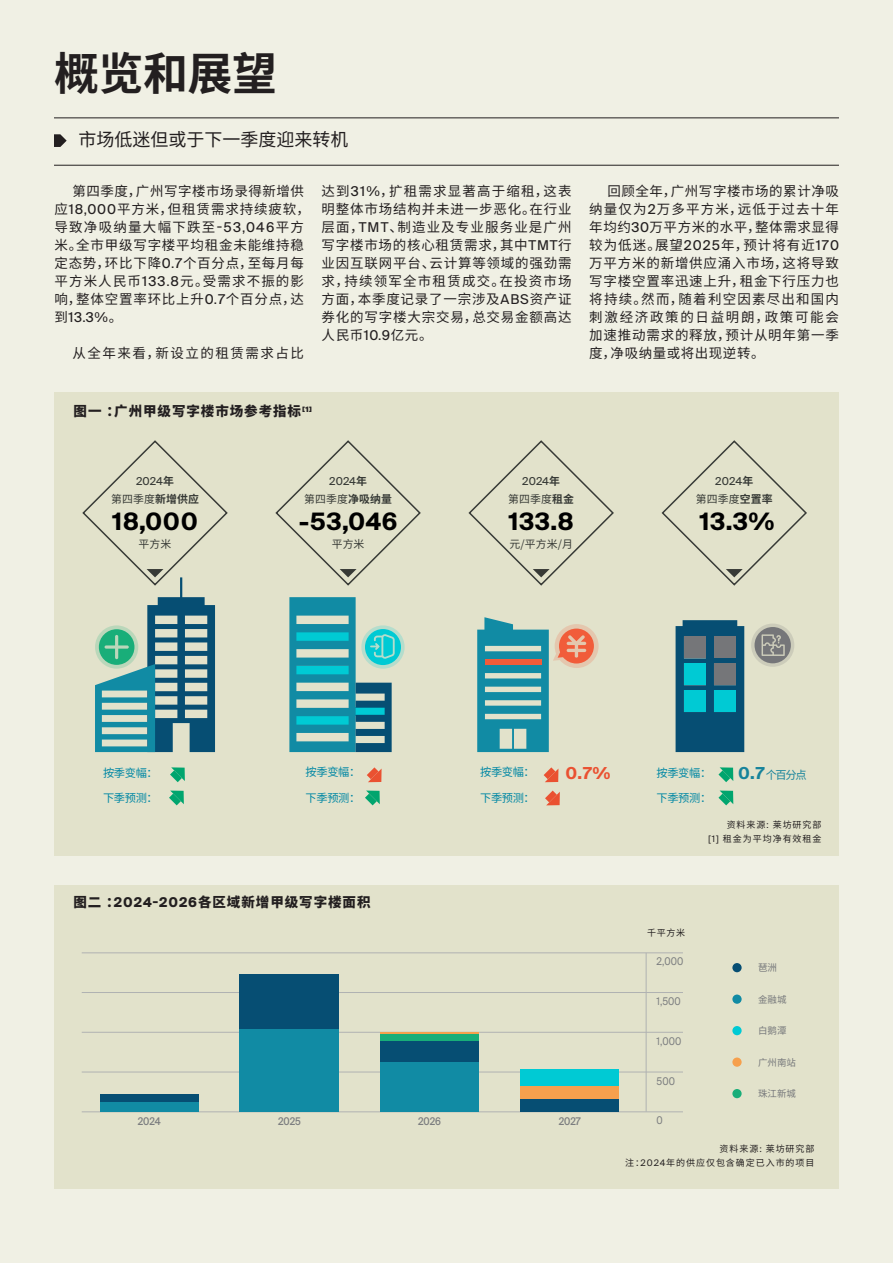
<style>
.page{position:relative;width:893px;height:1263px;background:#fff}
.page>*{position:absolute;margin:0;border:0;box-sizing:border-box;transform-origin:0 0}
.H2_Tiempos_Headline_30pt{font:700 45px "Noto Sans CJ Ksc";letter-spacing:-.01em;color:#231f20}
.ARTICLE_BODY_COPY_1{font:700 24px "Suisse Intl";letter-spacing:.025em;color:#000}
.Tiempos_Text_12pt{font:18px "Noto Sans CJ Ksc";color:#231f20}
.ARTICLE_BODY_COPY_1-2{font:700 16.5px "Suisse Intl";color:#ea5131}
.Tiempos_Text_9pt{font:13.5px/18px "Noto Sans CJ Ksc";letter-spacing:.06em;color:#231f20;text-align:justify}
.PUBLICATION_FURNITURE{font:900 13.5px "Noto Sans CJ Ksc";letter-spacing:.07em;color:#231f20}
.Tiempos_Text_9pt-2{font:13.5px "Noto Sans CJ Ksc";letter-spacing:.11em;color:#231f20}
.ARTICLE_BODY_COPY_1-3{font:11.25px "Noto Sans CJ Ksc";letter-spacing:-.035em;color:#0087a4}
.ARTICLE_BODY_COPY_1-4{font:11.25px "Noto Sans CJ Ksc";color:#16839b}
.PUBLICATION_FURNITURE-2{font:10.8px "Noto Sans CJ Ksc";letter-spacing:.01em;color:#373a36}
.PUBLICATION_FURNITURE-3{font:10.8px "Suisse Intl";letter-spacing:.01em;color:#373a36}
.t1{font:10.65px "Suisse Intl";color:#7b7d7f;scale:.9 1}
.t2{font:500 10.65px "Suisse Intl";color:#7b7d7f;scale:.9 1}
.t3{font:9.45px "Noto Sans CJ Ksc";color:#76787b}
.ARTICLE_BODY_COPY_1-5{font:9px "Noto Sans CJ Ksc";letter-spacing:.105em;color:#231f20}
.PUBLICATION_FURNITURE-4{font:9px "Noto Sans CJ Ksc";color:#231f20}
.s1{font-family:"Suisse Intl"}
.s2{font-family:"Noto Sans CJ Ksc";font-weight:700}
.s3{font-weight:700}
.s4{font-family:"Suisse Intl";font-weight:700;font-size:16.5px}
.s5{font-family:"Suisse Intl";font-weight:700}
</style>
<div class="page">
<div style="left:0;top:0;width:893px;height:1262px;background:#f0f0e4"></div>
<hr style="left:54px;top:165px;width:785px;height:1px;background:#231f20">
<hr style="left:54px;top:118px;width:785px;height:1px;background:#231f20">
<svg style="left:54px;top:134px;width:13px;height:13px"></svg>
<div style="left:54px;top:885px;width:785px;height:303px;background:#e2e2cb"></div>
<div style="left:732px;top:1089px;width:10px;height:9px;background:#19ae79;border-radius:50%"></div>
<div style="left:732px;top:1057px;width:10px;height:10px;background:#f6a04d;border-radius:50%"></div>
<div style="left:732px;top:1026px;width:10px;height:9px;background:#00cad4;border-radius:50%"></div>
<div style="left:732px;top:963px;width:10px;height:9px;background:#064e73;border-radius:50%"></div>
<svg style="left:732px;top:994px;width:10px;height:10px"></svg>
<hr style="left:82px;top:1072px;width:601px;height:1px;background:#b0b2b2">
<hr style="left:82px;top:1032px;width:601px;height:1px;background:#b0b2b2">
<hr style="left:82px;top:992px;width:601px;height:1px;background:#b0b2b2">
<hr style="left:82px;top:952px;width:601px;height:1px;background:#b0b2b2">
<hr style="left:82px;top:1111px;width:601px;height:1px;background:#b0b2b2">
<div style="left:100px;top:1102px;width:98px;height:10px;background:#118ba4"></div>
<div style="left:100px;top:1094px;width:98px;height:8px;background:#064e73"></div>
<div style="left:239px;top:1028px;width:100px;height:84px;background:#118ba4"></div>
<div style="left:239px;top:974px;width:100px;height:54px;background:#064e73"></div>
<div style="left:380px;top:1062px;width:99px;height:50px;background:#118ba4"></div>
<div style="left:380px;top:1040px;width:99px;height:22px;background:#064e73"></div>
<div style="left:380px;top:1034px;width:99px;height:6px;background:#19ae79"></div>
<hr style="left:380px;top:1032px;width:99px;height:2px;background:#f6a04d">
<div style="left:521px;top:1098px;width:98px;height:14px;background:#064e73"></div>
<div style="left:521px;top:1086px;width:98px;height:12px;background:#f6a04d"></div>
<div style="left:521px;top:1070px;width:98px;height:16px;background:#00cad4"></div>
<hr style="left:646px;top:953px;width:1px;height:159px;background:#b0b2b2">
<div style="left:54px;top:392px;width:785px;height:464px;background:#e2e2cb"></div>
<svg style="left:361px;top:625px;width:44px;height:44px"></svg>
<svg style="left:289px;top:597px;width:112px;height:155px"></svg>
<svg style="left:275px;top:440px;width:146px;height:146px"></svg>
<svg style="left:468px;top:440px;width:146px;height:146px"></svg>
<svg style="left:661px;top:440px;width:146px;height:146px"></svg>
<svg style="left:82px;top:440px;width:146px;height:312px"></svg>
<svg style="left:477px;top:617px;width:122px;height:135px"></svg>
<div style="left:676px;top:620px;width:68px;height:132px;background:#064e73"></div>
<div style="left:714px;top:636px;width:22px;height:22px;background:#757679"></div>
<div style="left:684px;top:636px;width:22px;height:22px;background:#757679"></div>
<div style="left:684px;top:690px;width:22px;height:22px;background:#00cad4"></div>
<div style="left:714px;top:690px;width:22px;height:22px;background:#00cad4"></div>
<div style="left:684px;top:663px;width:22px;height:22px;background:#00cad4"></div>
<div style="left:714px;top:663px;width:22px;height:22px;background:#757679"></div>
<div style="left:751px;top:623px;width:43px;height:44px;background:#ccccba;border-radius:50%"></div>
<svg style="left:754px;top:627px;width:37px;height:36px"></svg>
<svg style="left:544px;top:767px;width:14px;height:15px"></svg>
<svg style="left:545px;top:790px;width:15px;height:15px"></svg>
<svg style="left:718px;top:790px;width:15px;height:15px"></svg>
<svg style="left:718px;top:767px;width:15px;height:15px"></svg>
<svg style="left:169px;top:790px;width:15px;height:15px"></svg>
<svg style="left:170px;top:767px;width:15px;height:15px"></svg>
<svg style="left:365px;top:790px;width:15px;height:15px"></svg>
<svg style="left:367px;top:767px;width:15px;height:15px"></svg>
<p class="H2_Tiempos_Headline_30pt" style="left:54px;top:48px;width:225px">概览和展望</p>
<p class="Tiempos_Text_12pt" style="left:78px;top:130px;width:271px">市场低迷但或于下一季度迎来转机</p>
<p class="Tiempos_Text_9pt" style="left:54px;top:182px;width:257px;text-align:left;text-indent:18px">第四季度，广州写字楼市场录得新增供应<span class="s1">18,000</span>平方米，但租赁需求持续疲软，导致净吸纳量大幅下跌至<span class="s1">-53,046</span>平方米。全市甲级写字楼平均租金未能维持稳定态势，环比下降<span class="s1">0.7</span>个百分点，至每月每平方米人民币<span class="s1">133.8</span>元。受需求不振的影响，整体空置率环比上升<span class="s1">0.7</span>个百分点，达到<span class="s1">13.3%</span>。</p>
<p class="Tiempos_Text_9pt-2" style="left:72px;top:345px;width:233px">从全年来看，新设立的租赁需求占比</p>
<p class="Tiempos_Text_9pt" style="left:322px;top:182px;width:252px">达到<span class="s1">31%</span>，扩租需求显著高于缩租，这表明整体市场结构并未进一步恶化。在行业层面，<span class="s1">TMT</span>、制造业及专业服务业是广州写字楼市场的核心租赁需求，其中<span class="s1">TMT</span>行业因互联网平台、云计算等领域的强劲需求，持续领军全市租赁成交。在投资市场方面，本季度记录了一宗涉及<span class="s1">ABS</span>资产证券化的写字楼大宗交易，总交易金额高达人民币<span class="s1">10.9</span>亿元。</p>
<p class="PUBLICATION_FURNITURE" style="left:74px;top:404px;width:240px">图一 ：广州甲级写字楼市场参考指标<sup>[1]</sup></p>
<p class="Tiempos_Text_9pt" style="left:589px;top:182px;width:251px;text-indent:18px">回顾全年，广州写字楼市场的累计净吸纳量仅为<span class="s1">2</span>万多平方米，远低于过去十年年均约<span class="s1">30</span>万平方米的水平，整体需求显得较为低迷。展望<span class="s1">2025</span>年，预计将有近<span class="s1">170</span>万平方米的新增供应涌入市场，这将导致写字楼空置率迅速上升，租金下行压力也将持续。然而，随着利空因素尽出和国内刺激经济政策的日益明朗，政策可能会加速推动需求的释放，预计从明年第一季度，净吸纳量或将出现逆转。</p>
<p class="PUBLICATION_FURNITURE-3" style="left:136px;top:474px;width:39px">2024<span class="s2">年</span></p>
<p class="PUBLICATION_FURNITURE-2" style="left:111px;top:492px;width:89px">第四季度<span class="s3">新增供应</span></p>
<p class="ARTICLE_BODY_COPY_1" style="left:112px;top:508px;width:87px">18,000</p>
<p class="PUBLICATION_FURNITURE-2" style="left:139px;top:538px;width:34px">平方米</p>
<p class="PUBLICATION_FURNITURE-3" style="left:329px;top:474px;width:39px">2024<span class="s2">年</span></p>
<p class="PUBLICATION_FURNITURE-2" style="left:304px;top:492px;width:89px">第四季度<span class="s3">净吸纳量</span></p>
<p class="ARTICLE_BODY_COPY_1" style="left:299px;top:508px;width:100px">-53,046</p>
<p class="PUBLICATION_FURNITURE-2" style="left:332px;top:538px;width:34px">平方米</p>
<p class="PUBLICATION_FURNITURE-3" style="left:522px;top:474px;width:39px">2024<span class="s2">年</span></p>
<p class="PUBLICATION_FURNITURE-2" style="left:508px;top:492px;width:67px">第四季度<span class="s3">租金</span></p>
<p class="ARTICLE_BODY_COPY_1" style="left:508px;top:508px;width:67px">133.8</p>
<p class="PUBLICATION_FURNITURE-2" style="left:509px;top:538px;width:65px">元/平方米/月</p>
<p class="PUBLICATION_FURNITURE-3" style="left:715px;top:474px;width:39px">2024<span class="s2">年</span></p>
<p class="PUBLICATION_FURNITURE-2" style="left:696px;top:492px;width:78px">第四季度<span class="s3">空置率</span></p>
<p class="ARTICLE_BODY_COPY_1" style="left:700px;top:508px;width:77px">13.3%</p>
<p class="ARTICLE_BODY_COPY_1-3" style="left:103px;top:766px;width:56px">按季变幅：</p>
<p class="ARTICLE_BODY_COPY_1-3" style="left:480px;top:766px;width:56px">按季变幅：</p>
<p class="ARTICLE_BODY_COPY_1-3" style="left:103px;top:791px;width:56px">下季预测：</p>
<p class="ARTICLE_BODY_COPY_1-3" style="left:306px;top:766px;width:56px">按季变幅：</p>
<p class="ARTICLE_BODY_COPY_1-3" style="left:306px;top:791px;width:56px">下季预测：</p>
<p class="ARTICLE_BODY_COPY_1-3" style="left:480px;top:791px;width:56px">下季预测：</p>
<p class="ARTICLE_BODY_COPY_1-2" style="left:566px;top:763px;width:47px">0.7%</p>
<p class="ARTICLE_BODY_COPY_1-3" style="left:657px;top:766px;width:56px">按季变幅：</p>
<p class="ARTICLE_BODY_COPY_1-4" style="left:738px;top:768px;width:70px"><span class="s4">0.7</span>个百分点</p>
<p class="ARTICLE_BODY_COPY_1-3" style="left:657px;top:791px;width:56px">下季预测：</p>
<p class="ARTICLE_BODY_COPY_1-5" style="left:727px;top:820px;width:96px">资料来源<span class="s1">:</span> 莱坊研究部</p>
<p class="ARTICLE_BODY_COPY_1-5" style="left:708px;top:833px;width:115px"><span class="s1">[1]</span> 租金为平均净有效租金</p>
<p class="PUBLICATION_FURNITURE" style="left:73px;top:894px;width:299px">图二 ：<span class="s5">2024-2026</span>各区域新增甲级写字楼面积</p>
<p class="PUBLICATION_FURNITURE-4" style="left:647px;top:928px;width:39px">千平方米</p>
<p class="t1" style="left:657px;top:955px;width:31px">2,000</p>
<p class="t1" style="left:657px;top:995px;width:28px">1,500</p>
<p class="t3" style="left:758px;top:962px;width:20px">琶洲</p>
<p class="t3" style="left:758px;top:994px;width:30px">金融城</p>
<p class="t1" style="left:657px;top:1035px;width:29px">1,000</p>
<p class="t3" style="left:758px;top:1025px;width:30px">白鹅潭</p>
<p class="t3" style="left:758px;top:1057px;width:39px">广州南站</p>
<p class="t1" style="left:657px;top:1075px;width:22px">500</p>
<p class="t3" style="left:758px;top:1088px;width:39px">珠江新城</p>
<p class="t2" style="left:138px;top:1115px;width:27px">2024</p>
<p class="t2" style="left:278px;top:1115px;width:27px">2025</p>
<p class="t2" style="left:418px;top:1115px;width:27px">2026</p>
<p class="t2" style="left:559px;top:1115px;width:26px">2027</p>
<p class="t1" style="left:657px;top:1114px;width:8px">0</p>
<p class="ARTICLE_BODY_COPY_1-5" style="left:719px;top:1144px;width:96px">资料来源: 莱坊研究部</p>
<p class="ARTICLE_BODY_COPY_1-5" style="left:625px;top:1157px;width:191px">注：<span class="s1">2024</span>年的供应仅包含确定已入市的项目</p>
</div>
